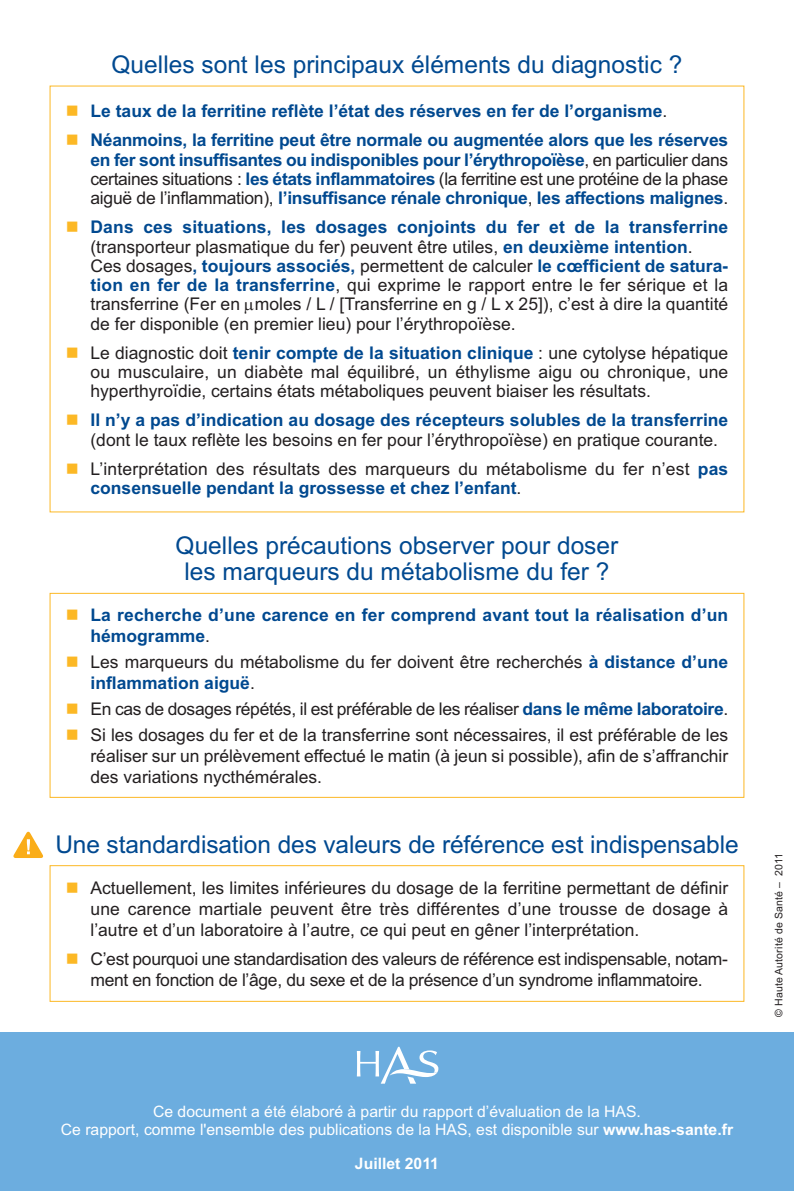
<style>
.page{position:relative;width:794px;height:1191px;background:#fff}
.page>*{position:absolute;margin:0;border:0;box-sizing:border-box;transform-origin:0 0}
.t1{font:24.5px/26.2px "Arial";color:#014990;text-align:center}
.t2{font:17.5px/19.2px "Arial";color:#231f20}
.t3{font:700 17.5px/19.2px "Arial";color:#014990}
.t4{font:17.5px/21px "Arial";letter-spacing:-.02em;color:#231f20}
.t5{font:15.75px/17.5px "Arial";color:#fff;text-align:center}
.t6{font:700 15.75px "Arial";color:#fff}
.t7{font:10.5px "Arial";letter-spacing:.015em;color:#231f20}
.s1{font-weight:400;color:#231f20}
.s2{font-weight:700;color:#014990}
.s3{font-weight:700}
</style>
<div class="page">
<div style="left:0;top:1032px;width:794px;height:159px;background:#6caddf"></div>
<svg style="left:357px;top:1046px;width:81px;height:37px"></svg>
<div style="left:50px;top:865px;width:694px;height:136px;border:1px solid #fcb825"></div>
<div style="left:50px;top:593px;width:694px;height:205px;border:1px solid #fcb825"></div>
<svg style="left:13px;top:831px;width:30px;height:27px"></svg>
<h1 class="t1" style="left:112px;top:52px;width:572px">Quelles sont les principaux éléments du diagnostic ?</h1>
<p class="t3" style="left:90px;top:96px;width:639px;line-height:29.2px">Le taux de la ferritine reflète l’état des réserves en fer de l’organisme<span class="s1">.<br></span>Néanmoins, la ferritine peut être normale ou augmentée alors que les réserves</p>
<p class="t3" style="left:90px;top:150px;width:639px;text-align:justify">en fer sont insuffisantes ou indisponibles pour l’érythropoïèse<span class="s1">, en particulier dans certaines situations :</span> les états inflammatoires <span class="s1">(la ferritine est une protéine de la phase aiguë de l’inflammation),</span> l’insuffisance rénale chronique<span class="s1">,</span> les affections malignes<span class="s1">.</span></p>
<p class="t2" style="left:90px;top:218px;width:639px"><span class="s2">Dans ces situations, les dosages conjoints du fer et de la transferrine </span>(transporteur plasmatique du fer) peuvent être utiles, <span class="s2">en deuxième intention</span>.<br>Ces dosages<span class="s2">, toujours associés,</span> permettent de calculer <span class="s2">le cœfficient de satura&shy;tion en fer de la transferrine</span>, qui exprime le rapport entre le fer sérique et la transferrine (Fer en moles / L / [Transferrine en g / L x 25]), c’est à dire la quantité de fer disponible (en premier lieu) pour l’érythropoïèse.</p>
<p class="t2" style="left:90px;top:343px;width:639px;text-align:justify">Le diagnostic doit <span class="s2">tenir compte de la situation clinique</span> : une cytolyse hépatique ou musculaire, un diabète mal équilibré, un éthylisme aigu ou chronique, une hyperthyroïdie, certains états métaboliques peuvent biaiser les résultats.</p>
<p class="t3" style="left:90px;top:411px;width:639px">Il n’y a pas d’indication au dosage des récepteurs solubles de la transferrine</p>
<p class="t2" style="left:90px;top:425px;width:639px;line-height:29.2px">(dont le taux reflète les besoins en fer pour l’érythropoïèse) en pratique courante.<br>L’interprétation des résultats des marqueurs du métabolisme du fer n’est <span class="s2">pas</span></p>
<p class="t3" style="left:90px;top:478px;width:432px">consensuelle pendant la grossesse et chez l’enfant<span class="s1">.</span></p>
<h1 class="t1" style="left:176px;top:532px;width:444px">Quelles précautions observer pour doser les marqueurs du métabolisme du fer ?</h1>
<p class="t3" style="left:90px;top:604px;width:639px;line-height:21px">La recherche d’une carence en fer comprend avant tout la réalisation d’un hémogramme<span class="s1">.</span></p>
<p class="t2" style="left:90px;top:651px;width:639px;line-height:21px">Les marqueurs du métabolisme du fer doivent être recherchés <span class="s2">à distance d’une inflammation aiguë</span>.</p>
<p class="t2" style="left:90px;top:696px;width:639px;line-height:25.9px">En cas de dosages répétés, il est préférable de les réaliser <span class="s2">dans le même laboratoire</span>.<br>Si les dosages du fer et de la transferrine sont nécessaires, il est préférable de les</p>
<p class="t2" style="left:90px;top:745px;width:639px;line-height:21px">réaliser sur un prélèvement effectué le matin (à jeun si possible), afin de s’affranchir des variations nycthémérales.</p>
<h1 class="t1" style="left:55px;top:831px;width:685px">Une standardisation des valeurs de référence est indispensable</h1>
<p class="t2" style="left:90px;top:878px;width:639px;line-height:21px;text-align:justify">Actuellement, les limites inférieures du dosage de la ferritine permettant de définir une carence martiale peuvent être très différentes d’une trousse de dosage à l’autre et d’un laboratoire à l’autre, ce qui peut en gêner l’interprétation.</p>
<p class="t4" style="left:90px;top:948px;width:639px">C’est pourquoi une standardisation des valeurs de référence est indispensable, notam&shy;ment en fonction de l’âge, du sexe et de la présence d’un syndrome inflammatoire.</p>
<p class="t5" style="left:61px;top:1103px;width:674px">Ce document a été élaboré à partir du rapport d’évaluation de la HAS.<br>Ce rapport, comme l'ensemble des publications de la HAS, est disponible sur <span class="s3">www.has-sante.fr</span></p>
<p class="t6" style="left:355px;top:1154px;width:86px">Juillet 2011</p>
<p class="t7" style="left:772px;top:1017px;width:166px;rotate:-90deg">© Haute Autorité de Santé – 2011</p>
</div>
